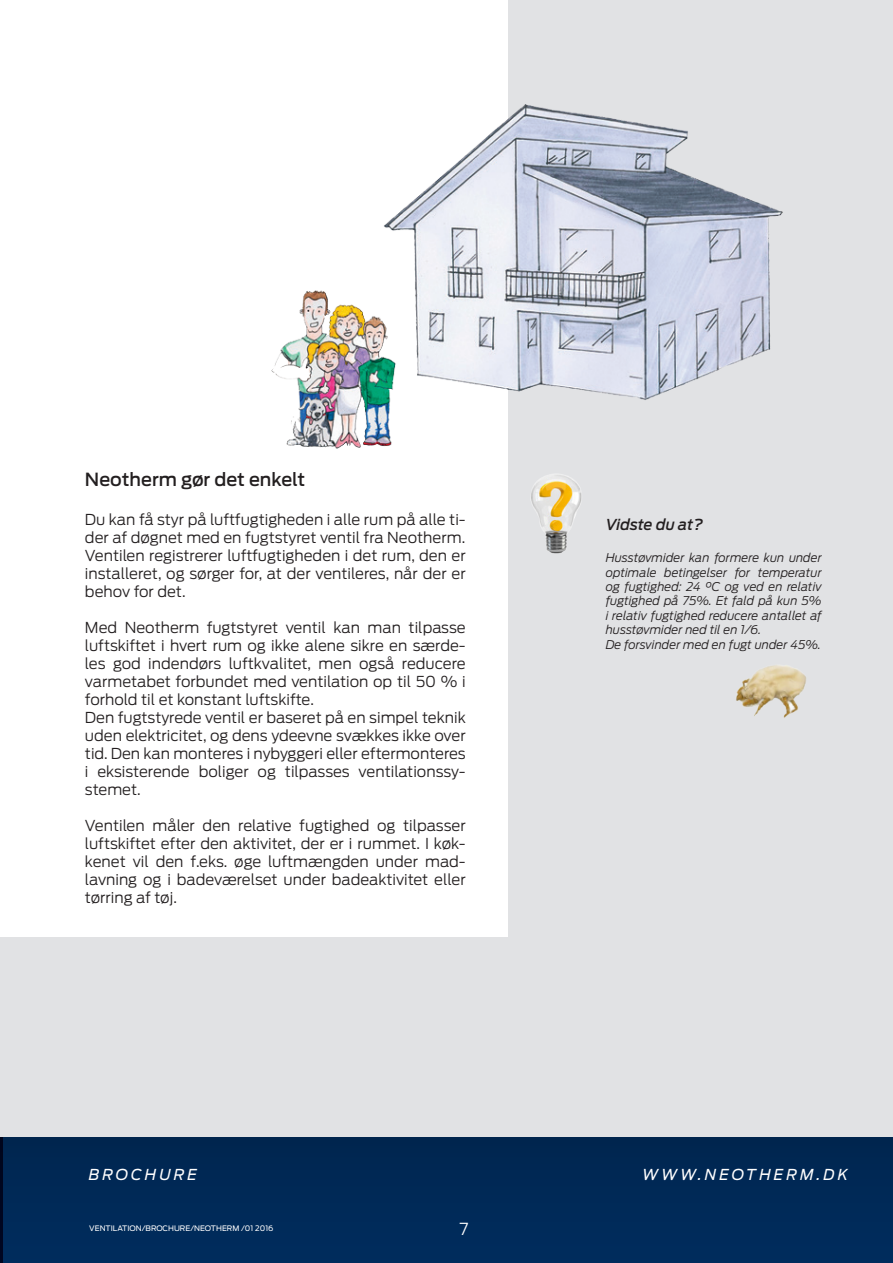
<style>
.page{position:relative;width:893px;height:1263px;background:#fff}
.page>*{position:absolute;margin:0;border:0;box-sizing:border-box;transform-origin:0 0}
.t1{font:500 18px "Antenna";color:#231f20}
.t2{font:300 16.5px "Antenna";color:#fff}
.t3{font:300 15px/18px "Antenna";color:#231f20;text-align:justify}
.t4{font:italic 15px "Antenna";letter-spacing:.2em;color:#fff}
.t5{font:italic 500 15px "Antenna";letter-spacing:-.01em;color:#231f20}
.t6{font:italic 300 12px/14.4px "Antenna";color:#231f20;text-align:justify}
.t7{font:7.5px "Antenna";color:#fff}
</style>
<div class="page">
<div style="left:0;top:1137px;width:893px;height:126px;background:#002957"></div>
<div style="left:0;top:937px;width:512px;height:200px;background:#e1e2e4"></div>
<div style="left:508px;top:0;width:385px;height:1137px;background:#e1e2e4"></div>
<img style="left:532px;top:502px;width:49px;height:52px">
<img style="left:736px;top:665px;width:71px;height:53px">
<img style="left:271px;top:104px;width:512px;height:398px">
<p class="t1" style="left:85px;top:468px;width:222px">Neotherm gør det enkelt</p>
<p class="t3" style="left:85px;top:511px;width:382px">Du kan få styr på luftfugtigheden i alle rum på alle ti&shy;der af døgnet med en fugtstyret ventil fra Neotherm.</p>
<p class="t3" style="left:85px;top:547px;width:382px">Ventilen registrerer luftfugtigheden i det rum, den er installeret, og sørger for, at der ventileres, når der er behov for det.</p>
<p class="t3" style="left:85px;top:619px;width:382px">Med Neotherm fugtstyret ventil kan man tilpasse luftskiftet i hvert rum og ikke alene sikre en særde&shy;les god indendørs luftkvalitet, men også reducere varmetabet forbundet med ventilation op til 50 % i forhold til et konstant luftskifte.</p>
<p class="t3" style="left:85px;top:709px;width:382px">Den fugtstyrede ventil er baseret på en simpel teknik uden elektricitet, og dens ydeevne svækkes ikke over tid. Den kan monteres i nybyggeri eller eftermonteres i eksisterende boliger og tilpasses ventilationssy&shy;stemet.</p>
<p class="t3" style="left:85px;top:817px;width:382px">Ventilen måler den relative fugtighed og tilpasser luftskiftet efter den aktivitet, der er i rummet. I køk&shy;kenet vil den f.eks. øge luftmængden under mad&shy;lavning og i badeværelset under badeaktivitet eller tørring af tøj.</p>
<p class="t5" style="left:606px;top:515px;width:99px">Vidste du at?</p>
<p class="t6" style="left:606px;top:551px;width:218px">Husstøvmider kan formere kun under optimale betingelser for temperatur og fugtighed: 24 °C og ved en relativ fugtighed på 75%. Et fald på kun 5% i relativ fugtighed reducere antallet af husstøvmider ned til en 1/6.</p>
<p class="t6" style="left:606px;top:637px;width:217px">De forsvinder med en fugt under 45%.</p>
<p class="t4" style="left:89px;top:1166px;width:110px">BROCHURE</p>
<p class="t4" style="left:642px;top:1166px;width:207px">WWW.NEOTHERM.DK</p>
<p class="t7" style="left:89px;top:1224px;width:186px">VENTILATION/BROCHURE/NEOTHERM /01 2016</p>
<p class="t2" style="left:459px;top:1219px;width:10px">7</p>
</div>
